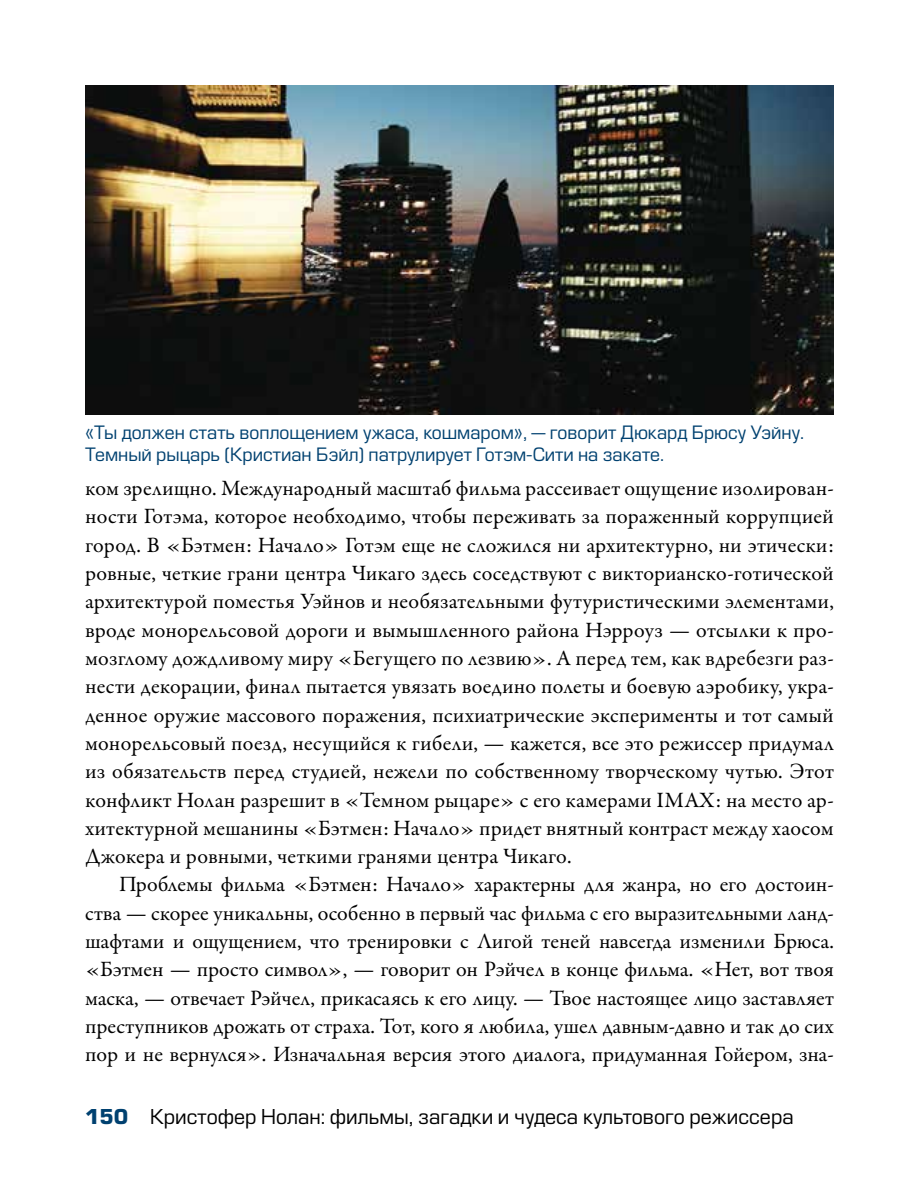
<style>
.page{position:relative;width:919px;height:1191px;background:#fff}
.page>*{position:absolute;margin:0;border:0;box-sizing:border-box;transform-origin:0 0}
.t1{font:22px/28.2px "Garamond Premr Pro";color:#000;text-align:justify}
.t2{font:20px "Europe";color:#000}
.t3{font:18px/22px "Europe";color:#004170}
.s1{font-weight:700;color:#004170}
</style>
<div class="page">
<img style="left:85px;top:85px;width:748px;height:329px">
<p class="t3" style="left:85px;top:421px;width:720px">«Ты должен стать воплощением ужаса, кошмаром», — говорит Дюкард Брюсу Уэйну.<br>Темный рыцарь (Кристиан Бэйл) патрулирует Готэм-Сити на закате.</p>
<p class="t1" style="left:85px;top:475px;width:750px">ком зрелищно. Международный масштаб фильма рассеивает ощущение изолирован&shy;ности Готэма, которое необходимо, чтобы переживать за пораженный коррупцией город. В «Бэтмен: Начало» Готэм еще не сложился ни архитектурно, ни этически: ровные, четкие грани центра Чикаго здесь соседствуют с викторианско-готической архитектурой поместья Уэйнов и необязательными футуристическими элементами, вроде монорельсовой дороги и вымышленного района Нэрроуз — отсылки к про&shy;мозглому дождливому миру «Бегущего по лезвию». А перед тем, как вдребезги раз&shy;нести декорации, финал пытается увязать воедино полеты и боевую аэробику, укра&shy;денное оружие массового поражения, психиатрические эксперименты и тот самый монорельсовый поезд, несущийся к гибели, — кажется, все это режиссер придумал из обязательств перед студией, нежели по собственному творческому чутью. Этот конфликт Нолан разрешит в «Темном рыцаре» с его камерами IMAX: на место ар&shy;хитектурной мешанины «Бэтмен: Начало» придет внятный контраст между хаосом Джокера и ровными, четкими гранями центра Чикаго.</p>
<p class="t1" style="left:85px;top:871px;width:750px;text-indent:34px">Проблемы фильма «Бэтмен: Начало» характерны для жанра, но его достоин&shy;ства — скорее уникальны, особенно в первый час фильма с его выразительными ланд&shy;шафтами и ощущением, что тренировки с Лигой теней навсегда изменили Брюса. «Бэтмен — просто символ», — говорит он Рэйчел в конце фильма. «Нет, вот твоя маска, — отвечает Рэйчел, прикасаясь к его лицу. — Твое настоящее лицо заставляет преступников дрожать от страха. Тот, кого я любила, ушел давным-давно и так до сих пор и не вернулся». Изначальная версия этого диалога, придуманная Гойером, зна-</p>
<p class="t2" style="left:85px;top:1104px;width:710px"><span class="s1">150</span> Кристофер Нолан: фильмы, загадки и чудеса культового режиссера</p>
</div>
